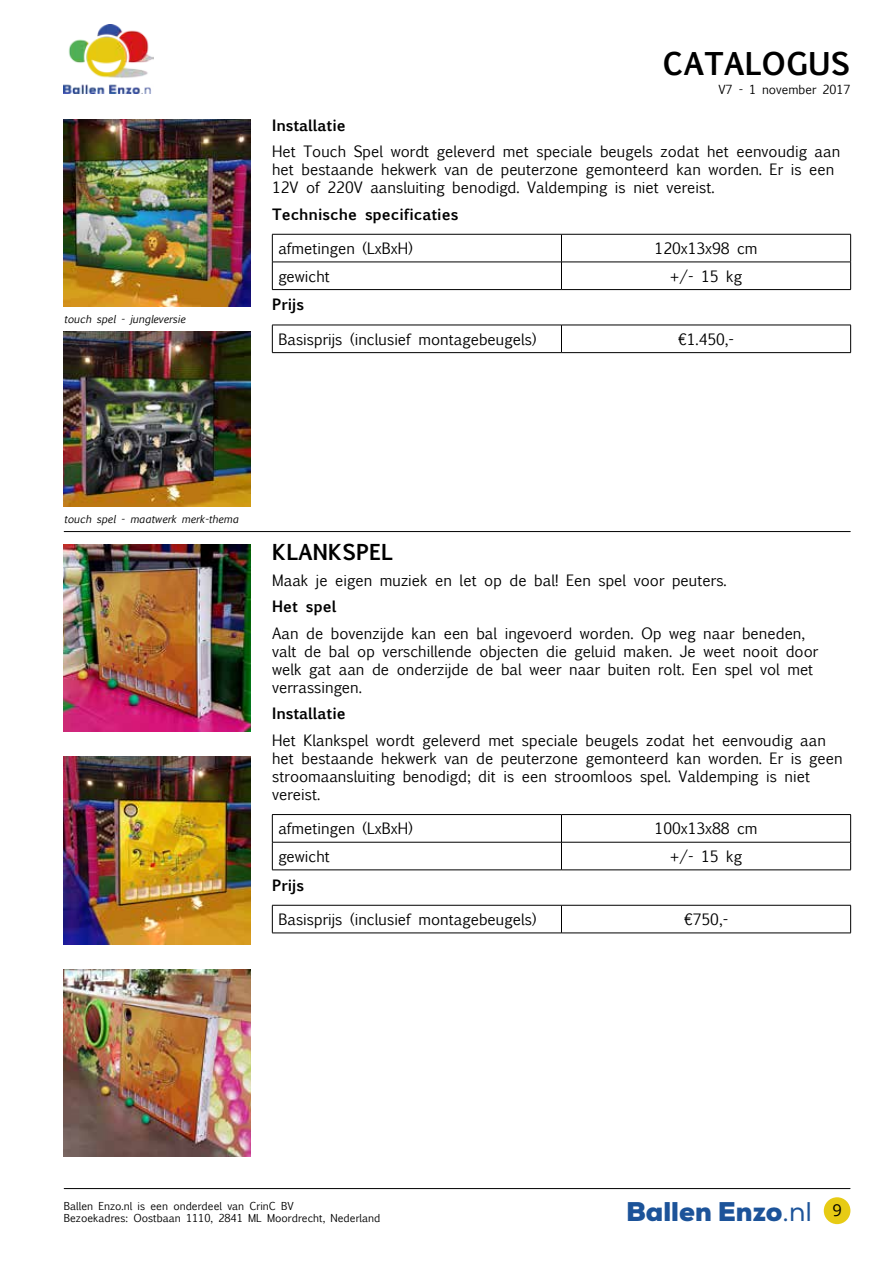
<style>
.page{position:relative;width:893px;height:1263px;background:#fff}
.page>*{position:absolute;margin:0;border:0;box-sizing:border-box;transform-origin:0 0}
.t1{font:700 30px "Euphemia UCAS";color:#000}
.t2{font:900 27px "Nexa";color:#1c5399}
.t3{font:700 21px "Euphemia UCAS";color:#000}
.t4{font:16.5px "Open Sans";color:#000}
.t5{font:15px/18px "Euphemia UCAS";color:#000}
.t6{font:700 15px "Euphemia UCAS";color:#000}
.t7{font:12px "Euphemia UCAS";color:#000}
.t8{font:10.5px/12.6px "Euphemia UCAS";color:#000}
.t9{font:italic 10.5px "Euphemia UCAS";color:#000}
.s1{font-weight:400}
</style>
<div class="page">
<hr style="left:64px;top:1188px;width:786px;height:1px;background:#000">
<div style="left:824px;top:1197px;width:26px;height:27px;background:#e7cb14;border-radius:50%"></div>
<img style="left:64px;top:25px;width:89px;height:69px">
<img style="left:64px;top:544px;width:187px;height:187px">
<hr style="left:64px;top:531px;width:786px;height:1px;background:#000">
<hr style="left:561px;top:234px;width:290px;height:1px;background:#000">
<hr style="left:561px;top:262px;width:290px;height:1px;background:#000">
<svg style="left:850px;top:234px;width:1px;height:55px"></svg>
<hr style="left:561px;top:289px;width:290px;height:1px;background:#000">
<hr style="left:272px;top:234px;width:289px;height:1px;background:#000">
<hr style="left:272px;top:262px;width:289px;height:1px;background:#000">
<svg style="left:272px;top:234px;width:1px;height:55px"></svg>
<svg style="left:561px;top:234px;width:1px;height:55px"></svg>
<hr style="left:272px;top:289px;width:289px;height:1px;background:#000">
<hr style="left:561px;top:325px;width:290px;height:1px;background:#000">
<svg style="left:850px;top:325px;width:1px;height:27px"></svg>
<hr style="left:561px;top:352px;width:290px;height:1px;background:#000">
<hr style="left:272px;top:325px;width:289px;height:1px;background:#000">
<svg style="left:272px;top:325px;width:1px;height:27px"></svg>
<svg style="left:561px;top:325px;width:1px;height:27px"></svg>
<hr style="left:272px;top:352px;width:289px;height:1px;background:#000">
<img style="left:64px;top:119px;width:187px;height:187px">
<img style="left:64px;top:332px;width:187px;height:174px">
<img style="left:64px;top:969px;width:187px;height:188px">
<hr style="left:561px;top:814px;width:290px;height:1px;background:#000">
<hr style="left:561px;top:842px;width:290px;height:1px;background:#000">
<svg style="left:850px;top:815px;width:1px;height:55px"></svg>
<hr style="left:561px;top:870px;width:290px;height:1px;background:#000">
<hr style="left:272px;top:814px;width:289px;height:1px;background:#000">
<hr style="left:272px;top:842px;width:289px;height:1px;background:#000">
<svg style="left:272px;top:815px;width:1px;height:55px"></svg>
<svg style="left:561px;top:815px;width:1px;height:55px"></svg>
<hr style="left:272px;top:870px;width:289px;height:1px;background:#000">
<hr style="left:561px;top:905px;width:290px;height:1px;background:#000">
<svg style="left:850px;top:905px;width:1px;height:28px"></svg>
<hr style="left:561px;top:933px;width:290px;height:1px;background:#000">
<hr style="left:272px;top:905px;width:289px;height:1px;background:#000">
<svg style="left:272px;top:905px;width:1px;height:28px"></svg>
<svg style="left:561px;top:905px;width:1px;height:28px"></svg>
<hr style="left:272px;top:933px;width:289px;height:1px;background:#000">
<img style="left:64px;top:757px;width:187px;height:187px">
<p class="t9" style="left:64px;top:311px;width:123px">touch spel - jungleversie</p>
<h1 class="t1" style="left:662px;top:42px;width:189px">CATALOGUS</h1>
<p class="t7" style="left:718px;top:80px;width:134px">V7 - 1 november 2017</p>
<p class="t6" style="left:272px;top:114px;width:75px">Installatie</p>
<p class="t5" style="left:272px;top:142px;width:570px">Het Touch Spel wordt geleverd met speciale beugels zodat het eenvoudig aan het bestaande hekwerk van de peuterzone gemonteerd kan worden. Er is een<br>12V of 220V aansluiting benodigd. Valdemping is niet vereist.</p>
<p class="t6" style="left:272px;top:203px;width:188px">Technische specificaties</p>
<p class="t5" style="left:278px;top:239px;width:136px">afmetingen (LxBxH)</p>
<p class="t5" style="left:655px;top:239px;width:104px">120x13x98 cm</p>
<p class="t5" style="left:278px;top:267px;width:53px">gewicht</p>
<p class="t5" style="left:670px;top:267px;width:73px">+/- 15 kg</p>
<p class="t6" style="left:272px;top:293px;width:33px">Prijs</p>
<p class="t5" style="left:278px;top:330px;width:260px">Basisprijs (inclusief montagebeugels)</p>
<p class="t5" style="left:678px;top:330px;width:57px">€1.450,-</p>
<p class="t9" style="left:64px;top:511px;width:176px">touch spel - maatwerk merk-thema</p>
<h3 class="t3" style="left:272px;top:537px;width:122px">KLANKSPEL</h3>
<p class="t5" style="left:272px;top:571px;width:456px">Maak je eigen muziek en let op de bal! Een spel voor peuters.</p>
<p class="t6" style="left:272px;top:595px;width:66px">Het spel</p>
<p class="t5" style="left:272px;top:624px;width:548px">Aan de bovenzijde kan een bal ingevoerd worden. Op weg naar beneden, valt de bal op verschillende objecten die geluid maken. Je weet nooit door welk gat aan de onderzijde de bal weer naar buiten rolt. Een spel vol met verrassingen.</p>
<p class="t6" style="left:272px;top:702px;width:75px">Installatie</p>
<p class="t5" style="left:272px;top:731px;width:572px">Het Klankspel wordt geleverd met speciale beugels zodat het eenvoudig aan het bestaande hekwerk van de peuterzone gemonteerd kan worden. Er is geen stroomaansluiting benodigd; dit is een stroomloos spel. Valdemping is niet vereist.</p>
<p class="t5" style="left:278px;top:819px;width:136px">afmetingen (LxBxH)</p>
<p class="t5" style="left:655px;top:819px;width:104px">100x13x88 cm</p>
<p class="t5" style="left:278px;top:847px;width:53px">gewicht</p>
<p class="t5" style="left:670px;top:847px;width:73px">+/- 15 kg</p>
<p class="t6" style="left:272px;top:873px;width:33px">Prijs</p>
<p class="t5" style="left:278px;top:910px;width:260px">Basisprijs (inclusief montagebeugels)</p>
<p class="t5" style="left:684px;top:910px;width:46px">€750,-</p>
<p class="t8" style="left:64px;top:1199px;width:318px">Ballen Enzo.nl is een onderdeel van CrinC BV<br>Bezoekadres: Oostbaan 1110, 2841 ML Moordrecht, Nederland</p>
<h2 class="t2" style="left:626px;top:1194px;width:187px">Ballen Enzo<span class="s1">.nl</span></h2>
<p class="t4" style="left:832px;top:1199px;width:11px">9</p>
</div>
